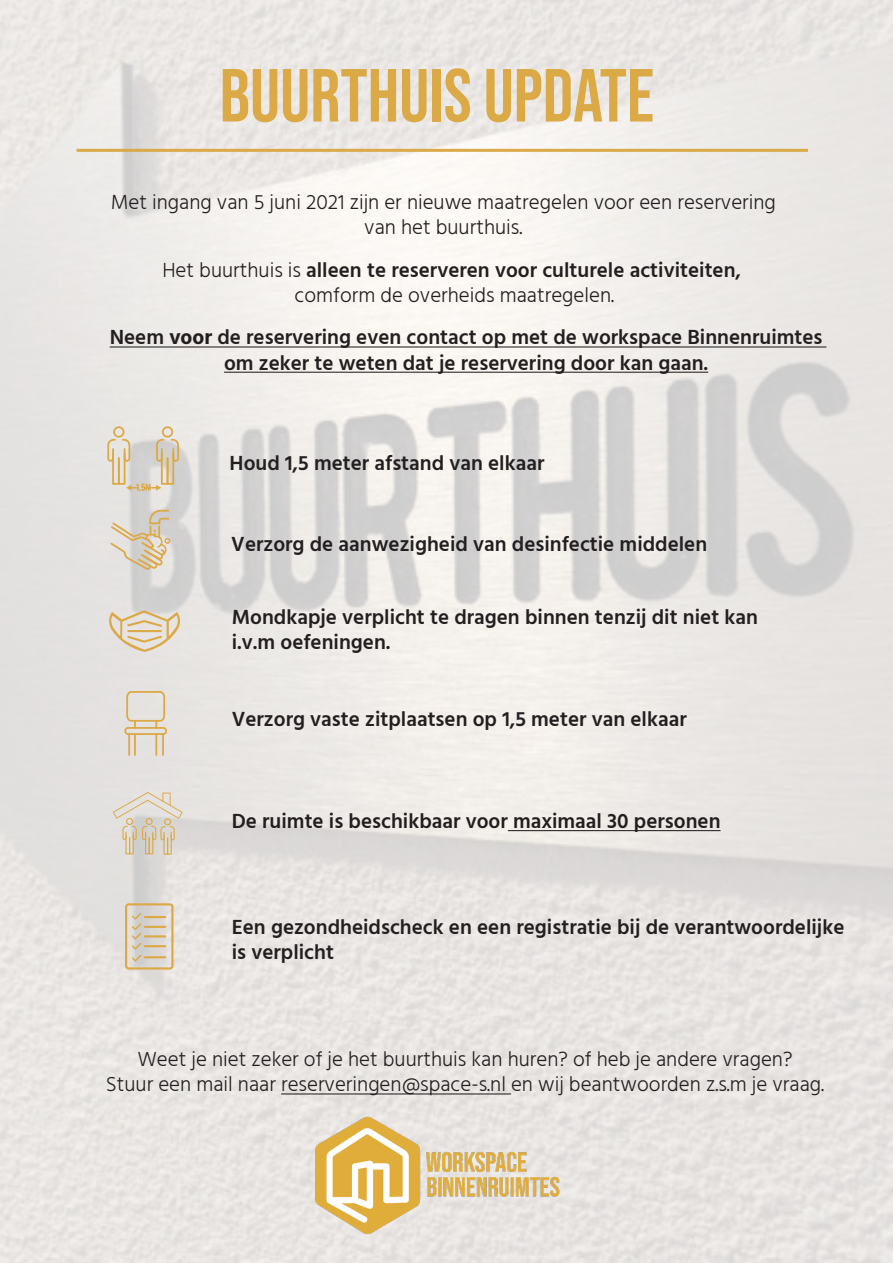
<style>
.page{position:relative;width:893px;height:1263px;background:#fff}
.page>*{position:absolute;margin:0;border:0;box-sizing:border-box;transform-origin:0 0}
.t1{font:75px "Bebas Neue";color:#dba946}
.t2{font:600 21px/25.2px "Hind";color:#231f20}
.t3{font:300 21px/25.2px "Hind";color:#231f20;text-align:center}
.s1{font-weight:600}
.s2{font-weight:700}
</style>
<div class="page">
<hr style="left:77px;top:149px;width:731px;height:3px;background:#dba946">
<hr style="left:281px;top:1093px;width:230px;height:1px;background:#231f20">
<hr style="left:508px;top:830px;width:213px;height:1px;background:#231f20">
<hr style="left:110px;top:346px;width:716px;height:1px;background:#231f20">
<hr style="left:224px;top:372px;width:484px;height:1px;background:#231f20">
<img style="left:285px;top:1100px;width:304px;height:163px">
<svg style="left:113px;top:792px;width:70px;height:63px"></svg>
<svg style="left:107px;top:426px;width:72px;height:66px"></svg>
<svg style="left:109px;top:610px;width:71px;height:42px"></svg>
<svg style="left:110px;top:510px;width:60px;height:60px"></svg>
<svg style="left:125px;top:903px;width:48px;height:66px"></svg>
<hr style="left:144px;top:916px;width:22px;height:2px;background:#dba946">
<hr style="left:144px;top:926px;width:22px;height:2px;background:#dba946">
<hr style="left:144px;top:935px;width:22px;height:2px;background:#dba946">
<hr style="left:144px;top:945px;width:22px;height:2px;background:#dba946">
<hr style="left:144px;top:956px;width:22px;height:2px;background:#dba946">
<svg style="left:124px;top:691px;width:43px;height:44px"></svg>
<hr style="left:128px;top:733px;width:2px;height:23px;background:#dba946">
<hr style="left:162px;top:733px;width:2px;height:23px;background:#dba946">
<hr style="left:155px;top:733px;width:2px;height:23px;background:#dba946">
<hr style="left:134px;top:733px;width:2px;height:23px;background:#dba946">
<p class="t1" style="left:220px;top:53px;width:436px">BUURTHUIS UPDATE</p>
<p class="t3" style="left:111px;top:191px;width:667px">Met ingang van 5 juni 2021 zijn er nieuwe maatregelen voor een reservering van het buurthuis.</p>
<p class="t3" style="left:162px;top:258px;width:580px">Het buurthuis is <span class="s1">alleen te reserveren voor culturele activiteiten, </span>comform de overheids maatregelen.</p>
<p class="t2" style="left:110px;top:326px;width:714px">Neem <span class="s2">voor</span> de reservering even contact op met de workspace Binnenruimtes</p>
<p class="t2" style="left:224px;top:351px;width:486px">om zeker te weten dat je reservering door kan gaan.</p>
<p class="t2" style="left:230px;top:452px;width:316px">Houd 1,5 meter afstand van elkaar</p>
<p class="t2" style="left:231px;top:532px;width:477px">Verzorg de aanwezigheid van desinfectie middelen</p>
<p class="t2" style="left:232px;top:606px;width:528px">Mondkapje verplicht te dragen binnen tenzij dit niet kan i.v.m oefeningen.</p>
<p class="t2" style="left:232px;top:708px;width:456px">Verzorg vaste zitplaatsen op 1,5 meter van elkaar</p>
<p class="t2" style="left:232px;top:810px;width:490px">De ruimte is beschikbaar voor maximaal 30 personen</p>
<p class="t2" style="left:232px;top:916px;width:614px">Een gezondheidscheck en een registratie bij de verantwoordelijke</p>
<p class="t2" style="left:232px;top:941px;width:104px">is verplicht</p>
<p class="t3" style="left:106px;top:1048px;width:720px">Weet je niet zeker of je het buurthuis kan huren? of heb je andere vragen?<br>Stuur een mail naar reserveringen@space-s.nl en wij beantwoorden z.s.m je vraag.</p>
</div>
